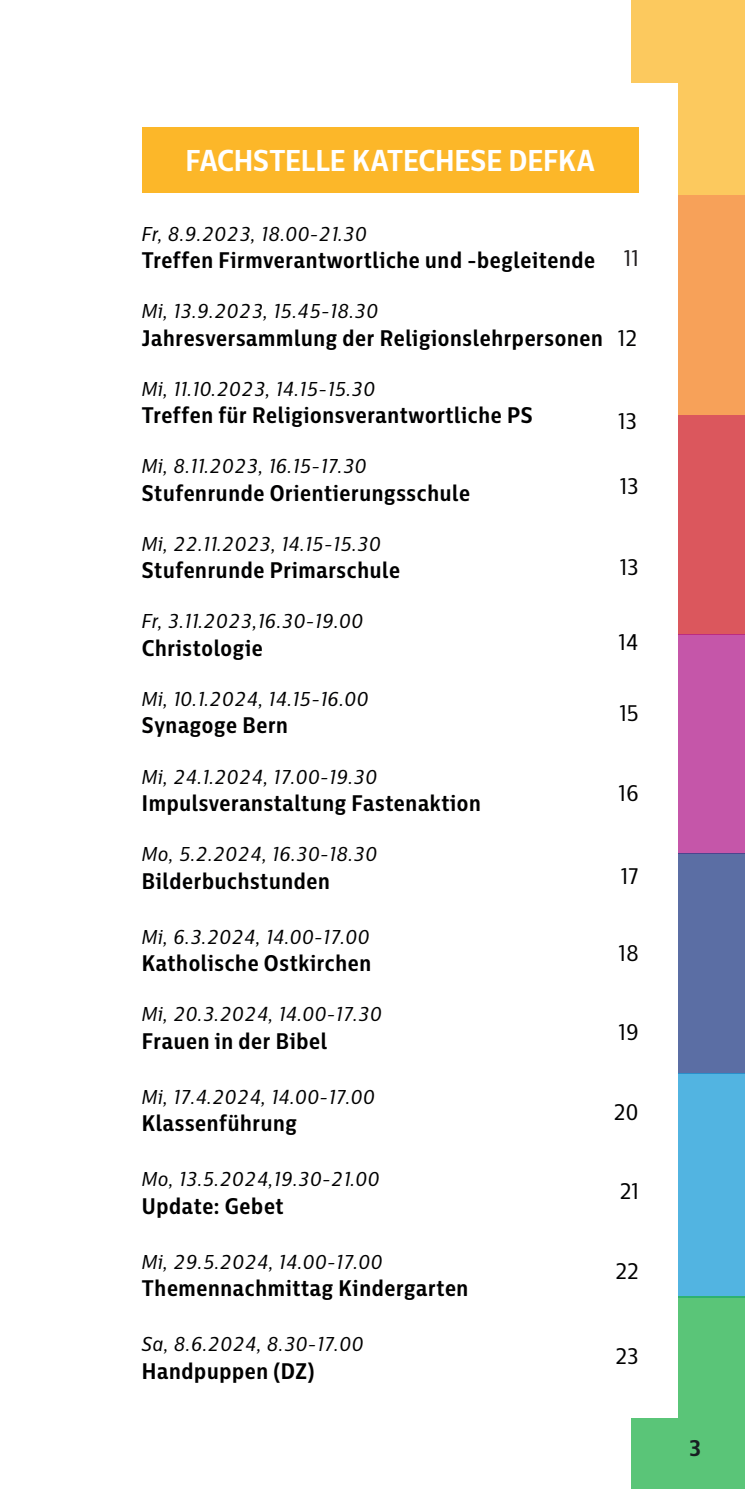
<style>
.page{position:relative;width:745px;height:1489px;background:#fff}
.page>*{position:absolute;margin:0;border:0;box-sizing:border-box;transform-origin:0 0}
.t1{font:700 30px "Centrale Sans Cnd";letter-spacing:-.005em;color:#fff}
.t2{font:700 22.5px "Centrale Sans Cnd";letter-spacing:.03em;color:#000001}
.t3{font:700 22.5px "Centrale Sans Cnd";letter-spacing:.03em;color:#000}
.t4{font:22.5px "Centrale Sans Cnd";letter-spacing:.03em;color:#000001}
.t5{font:22.5px "Centrale Sans Cnd";color:#231f20}
.t6{font:700 22.5px "Centrale Sans Cnd";color:#181e22}
.t7{font:italic 20px "Centrale Sans Cnd";letter-spacing:.03em;color:#000001}
.t8{font:italic 20px "Centrale Sans Cnd";letter-spacing:.03em;color:#000}
</style>
<div class="page">
<div style="left:631px;top:0;width:113px;height:195px;background:#fcc95e"></div>
<div style="left:631px;top:195px;width:113px;height:220px;background:#f7a159"></div>
<div style="left:631px;top:415px;width:113px;height:219px;background:#db575d"></div>
<div style="left:631px;top:634px;width:113px;height:220px;background:#c556a9"></div>
<div style="left:631px;top:853px;width:113px;height:221px;background:#5b6ea4"></div>
<div style="left:631px;top:1073px;width:113px;height:224px;background:#52b4e1"></div>
<div style="left:631px;top:1295px;width:113px;height:193px;background:#5ac578"></div>
<div style="left:0;top:84px;width:677px;height:1333px;background:#fff"></div>
<div style="left:142px;top:128px;width:496px;height:65px;background:#fcb729"></div>
<h1 class="t1" style="left:185px;top:141px;width:410px">FACHSTELLE KATECHESE DEFKA</h1>
<p class="t7" style="left:142px;top:221px;width:226px">Fr, 8.9.2023, 18.00-21.30</p>
<p class="t2" style="left:142px;top:246px;width:454px">Treffen Firmverantwortliche und -begleitende</p>
<p class="t7" style="left:142px;top:298px;width:237px">Mi, 13.9.2023, 15.45-18.30</p>
<p class="t2" style="left:142px;top:323px;width:462px">Jahresversammlung der Religionslehrpersonen</p>
<p class="t7" style="left:142px;top:376px;width:235px">Mi, 11.10.2023, 14.15-15.30</p>
<p class="t2" style="left:142px;top:401px;width:392px">Treffen für Religionsverantwortliche PS</p>
<p class="t7" style="left:142px;top:453px;width:226px">Mi, 8.11.2023, 16.15-17.30</p>
<p class="t2" style="left:142px;top:478px;width:329px">Stufenrunde Orientierungsschule</p>
<p class="t7" style="left:142px;top:531px;width:240px">Mi, 22.11.2023, 14.15-15.30</p>
<p class="t2" style="left:142px;top:556px;width:259px">Stufenrunde Primarschule</p>
<p class="t7" style="left:142px;top:608px;width:222px">Fr, 3.11.2023,16.30-19.00</p>
<p class="t2" style="left:142px;top:633px;width:122px">Christologie</p>
<p class="t7" style="left:142px;top:686px;width:228px">Mi, 10.1.2024, 14.15-16.00</p>
<p class="t2" style="left:142px;top:711px;width:147px">Synagoge Bern</p>
<p class="t7" style="left:142px;top:763px;width:236px">Mi, 24.1.2024, 17.00-19.30</p>
<p class="t2" style="left:142px;top:788px;width:340px">Impulsveranstaltung Fastenaktion</p>
<p class="t7" style="left:142px;top:841px;width:236px">Mo, 5.2.2024, 16.30-18.30</p>
<p class="t2" style="left:142px;top:866px;width:189px">Bilderbuchstunden</p>
<p class="t7" style="left:142px;top:923px;width:229px">Mi, 6.3.2024, 14.00-17.00</p>
<p class="t2" style="left:142px;top:948px;width:230px">Katholische Ostkirchen</p>
<p class="t7" style="left:142px;top:1001px;width:241px">Mi, 20.3.2024, 14.00-17.30</p>
<p class="t2" style="left:142px;top:1026px;width:186px">Frauen in der Bibel</p>
<p class="t5" style="left:624px;top:244px;width:16px">11</p>
<p class="t4" style="left:617px;top:324px;width:20px">12</p>
<p class="t4" style="left:618px;top:406px;width:20px">13</p>
<p class="t4" style="left:619px;top:471px;width:20px">13</p>
<p class="t4" style="left:619px;top:553px;width:20px">13</p>
<p class="t4" style="left:618px;top:628px;width:21px">14</p>
<p class="t4" style="left:619px;top:699px;width:20px">15</p>
<p class="t4" style="left:618px;top:779px;width:21px">16</p>
<p class="t4" style="left:620px;top:861px;width:19px">17</p>
<p class="t4" style="left:618px;top:939px;width:21px">18</p>
<p class="t4" style="left:618px;top:1017px;width:21px">19</p>
<p class="t7" style="left:142px;top:1083px;width:234px">Mi, 17.4.2024, 14.00-17.00</p>
<p class="t2" style="left:142px;top:1108px;width:156px">Klassenführung</p>
<p class="t8" style="left:142px;top:1166px;width:239px">Mo, 13.5.2024,19.30-21.00</p>
<p class="t3" style="left:142px;top:1191px;width:143px">Update: Gebet</p>
<p class="t8" style="left:142px;top:1248px;width:242px">Mi, 29.5.2024, 14.00-17.00</p>
<p class="t3" style="left:142px;top:1273px;width:328px">Themennachmittag Kindergarten</p>
<p class="t8" style="left:142px;top:1331px;width:223px">Sa, 8.6.2024, 8.30-17.00</p>
<p class="t3" style="left:142px;top:1356px;width:174px">Handpuppen (DZ)</p>
<p class="t4" style="left:613px;top:1097px;width:26px">20</p>
<p class="t4" style="left:619px;top:1177px;width:20px">21</p>
<p class="t4" style="left:615px;top:1257px;width:24px">22</p>
<p class="t4" style="left:615px;top:1341px;width:24px">23</p>
<p class="t6" style="left:689px;top:1433px;width:13px">3</p>
</div>
